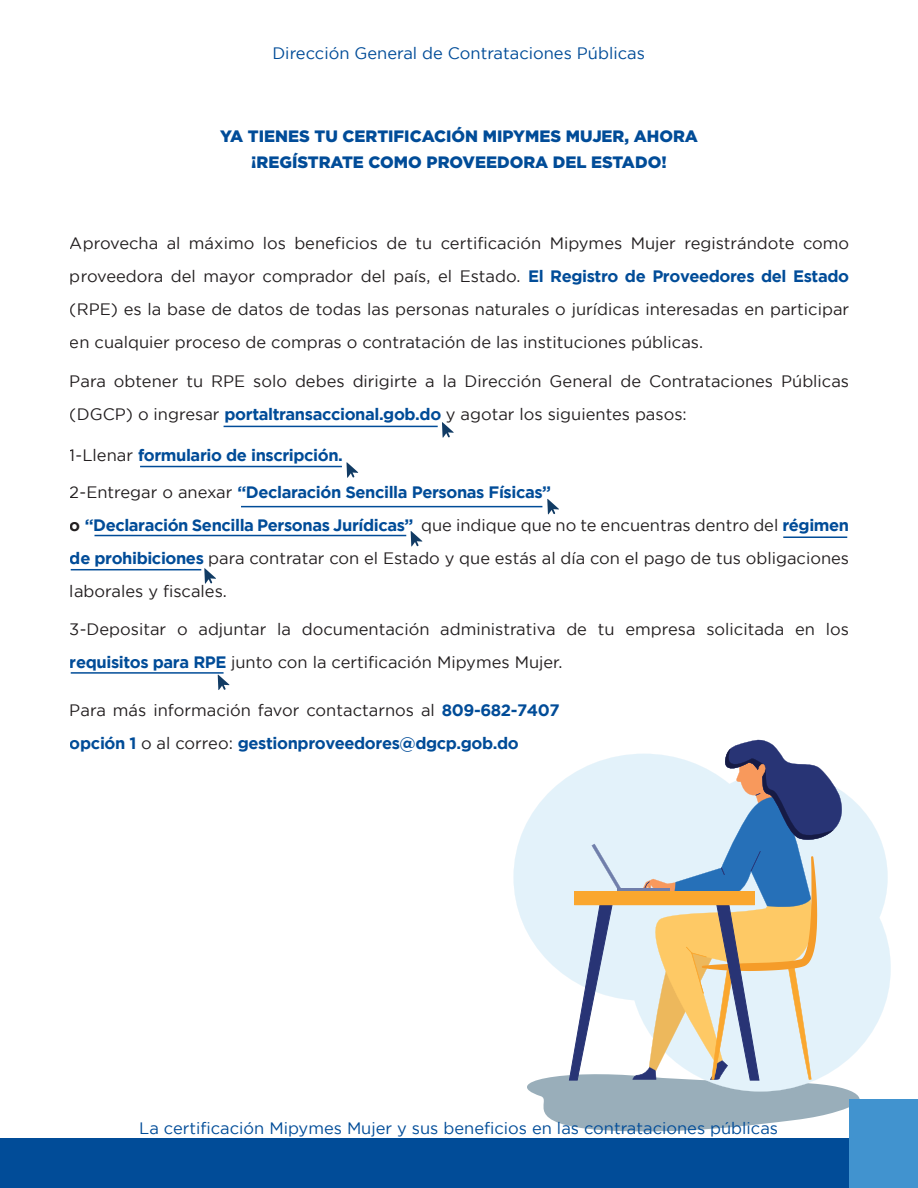
<style>
.page{position:relative;width:918px;height:1188px;background:#fff}
.page>*{position:absolute;margin:0;border:0;box-sizing:border-box;transform-origin:0 0}
.t1{font:16.5px/33px "Gotham";color:#231f20}
.t2{font:700 16.5px/33px "Gotham";letter-spacing:-.025em;color:#014c98}
.t3{font:16.5px "Gotham";color:#014c98}
.t4{font:900 16.5px/25.5px "Gotham";color:#014c98;text-align:center}
.s1{font-weight:700;color:#014c98}
.s2{font-weight:400;color:#231f20}
.s3{font-weight:700}
</style>
<div class="page">
<svg style="left:514px;top:807px;width:377px;height:240px;fill:#e3f2fa"></svg>
<svg style="left:527px;top:739px;width:333px;height:392px"></svg>
<div style="left:0;top:1139px;width:918px;height:49px;background:#014c98"></div>
<div style="left:849px;top:1100px;width:69px;height:88px;background:#4193cf"></div>
<hr style="left:224px;top:426px;width:214px;height:1px;background:#014c98">
<svg style="left:442px;top:422px;width:12px;height:16px"></svg>
<hr style="left:140px;top:466px;width:202px;height:1px;background:#014c98">
<hr style="left:241px;top:506px;width:301px;height:1px;background:#014c98">
<hr style="left:95px;top:535px;width:311px;height:1px;background:#014c98">
<hr style="left:783px;top:536px;width:64px;height:2px;background:#014c98">
<hr style="left:71px;top:569px;width:130px;height:1px;background:#014c98">
<hr style="left:71px;top:672px;width:153px;height:2px;background:#014c98">
<svg style="left:346px;top:462px;width:12px;height:16px"></svg>
<svg style="left:547px;top:499px;width:12px;height:15px"></svg>
<svg style="left:411px;top:531px;width:11px;height:15px"></svg>
<svg style="left:204px;top:568px;width:12px;height:16px"></svg>
<svg style="left:218px;top:675px;width:11px;height:15px"></svg>
<p class="t3" style="left:272px;top:44px;width:374px">Dirección General de Contrataciones Públicas</p>
<p class="t4" style="left:220px;top:123px;width:479px">YA TIENES TU CERTIFICACIÓN MIPYMES MUJER, AHORA ¡REGÍSTRATE COMO PROVEEDORA DEL ESTADO!</p>
<p class="t1" style="left:70px;top:227px;width:781px;text-align:justify">Aprovecha al máximo los beneficios de tu certificación Mipymes Mujer registrándote como proveedora del mayor comprador del país, el Estado. <span class="s1">El Registro de Proveedores del Estado </span>(RPE) es la base de datos de todas las personas naturales o jurídicas interesadas en participar en cualquier proceso de compras o contratación de las instituciones públicas.</p>
<p class="t1" style="left:70px;top:365px;width:781px">Para obtener tu RPE solo debes dirigirte a la Dirección General de Contrataciones Públicas (DGCP) o ingresar <span class="s1">portaltransaccional.gob.do</span> y agotar los siguientes pasos:</p>
<p class="t2" style="left:70px;top:438px;width:275px"><span class="s2">1-Llenar</span> formulario de inscripción.</p>
<p class="t1" style="left:70px;top:476px;width:781px">2-Entregar o anexar <span class="s1">“Declaración Sencilla Personas Físicas”<br></span><span class="s3">o</span> <span class="s1">“Declaración Sencilla Personas Jurídicas”</span> que indique que no te encuentras dentro del <span class="s1">régimen de prohibiciones</span> para contratar con el Estado y que estás al día con el pago de tus obligaciones laborales y fiscales.</p>
<p class="t1" style="left:70px;top:612px;width:781px">3-Depositar o adjuntar la documentación administrativa de tu empresa solicitada en los <span class="s1">requisitos para RPE</span> junto con la certificación Mipymes Mujer.</p>
<p class="t2" style="left:70px;top:693px;width:491px"><span class="s2">Para más información favor contactarnos al</span> 809-682-7407 opción 1 <span class="s2">o al correo:</span> gestionproveedores@dgcp.gob.do</p>
<p class="t3" style="left:139px;top:1119px;width:640px">La certificación Mipymes Mujer y sus beneficios en las contrataciones públicas</p>
</div>
